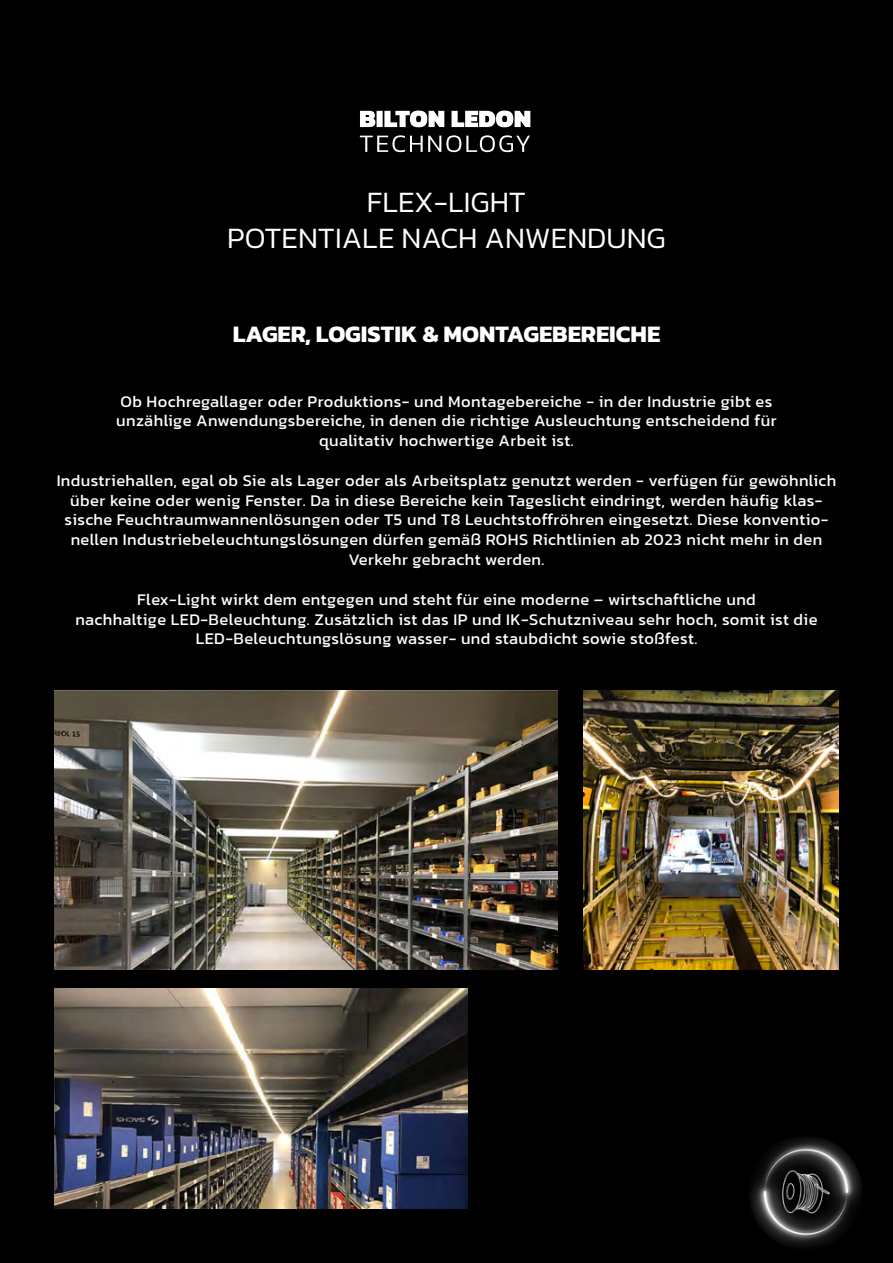
<style>
.page{position:relative;width:893px;height:1263px;background:#000}
.page>*{position:absolute;margin:0;border:0;box-sizing:border-box;transform-origin:0 0}
.t1{font:300 30px/36px "Kanit";color:#fff;text-align:center}
.t2{font:700 24px "Kanit";color:#fff}
.t3{font:16.5px/19.8px "Kanit";letter-spacing:.025em;color:#fff;text-align:center}
</style>
<div class="page">
<img style="left:54px;top:691px;width:503px;height:278px">
<img style="left:54px;top:988px;width:414px;height:221px">
<img style="left:583px;top:691px;width:256px;height:278px">
<img style="left:751px;top:1137px;width:111px;height:109px">
<svg style="left:360px;top:111px;width:170px;height:41px"></svg>
<h1 class="t1" style="left:227px;top:183px;width:440px">FLEX-LIGHT<br>POTENTIALE NACH ANWENDUNG</h1>
<h2 class="t2" style="left:233px;top:315px;width:429px">LAGER, LOGISTIK &amp; MONTAGEBEREICHE</h2>
<p class="t3" style="left:116px;top:391px;width:662px">Ob Hochregallager oder Produktions- und Montagebereiche - in der Industrie gibt es unzählige Anwendungsbereiche, in denen die richtige Ausleuchtung entscheidend für qualitativ hochwertige Arbeit ist.</p>
<p class="t3" style="left:57px;top:470px;width:781px">Industriehallen, egal ob Sie als Lager oder als Arbeitsplatz genutzt werden - verfügen für gewöhnlich über keine oder wenig Fenster. Da in diese Bereiche kein Tageslicht eindringt, werden häufig klas&shy;sische Feuchtraumwannenlösungen oder T5 und T8 Leuchtstoffröhren eingesetzt. Diese konventio&shy;nellen Industriebeleuchtungslösungen dürfen gemäß ROHS Richtlinien ab 2023 nicht mehr in den Verkehr gebracht werden.</p>
<p class="t3" style="left:75px;top:589px;width:744px">Flex-Light wirkt dem entgegen und steht für eine moderne – wirtschaftliche und<br>nachhaltige LED-Beleuchtung. Zusätzlich ist das IP und IK-Schutzniveau sehr hoch, somit ist die<br>LED-Beleuchtungslösung wasser- und staubdicht sowie stoßfest.</p>
</div>
